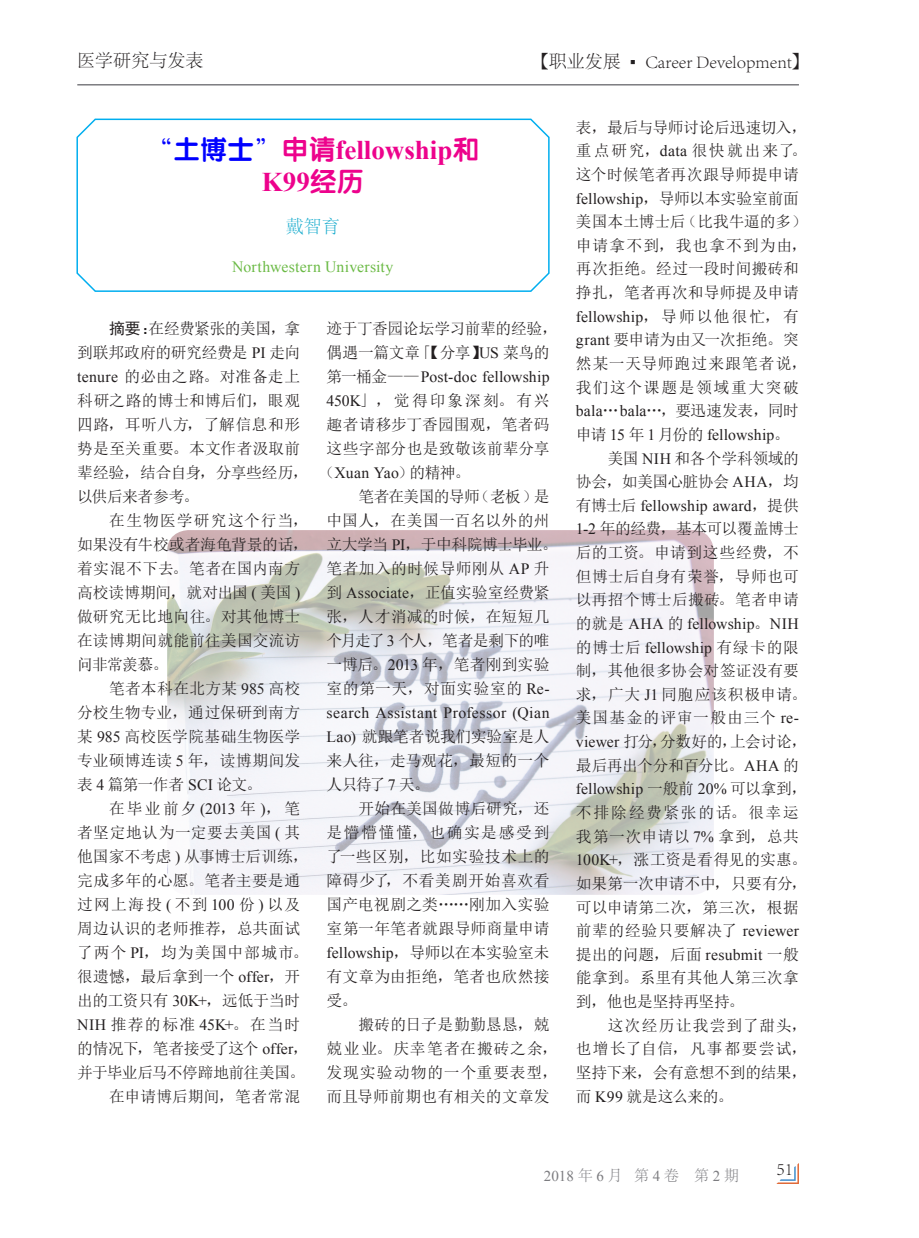
<style>
.page{position:relative;width:919px;height:1238px;background:#fff}
.page>*{position:absolute;margin:0;border:0;box-sizing:border-box;transform-origin:0 0}
.ArticleTitle{font:700 27px/32.4px "Times New Roman";color:#ed028c;text-align:center}
.CenterFooter2{font:300 18px "Adobe Song Std";color:#231f20}
.Author{font:300 18px "Adobe Song Std";color:#16abcd}
.Para{font:15.75px/24px "N Sim Sun";letter-spacing:.01em;color:#231f20}
.Para-2{font:15.75px/24px "N Sim Sun";letter-spacing:.03em;color:#231f20}
.Para-3{font:15.75px "Times New Roman";letter-spacing:.01em;color:#231f20}
.Affiliation{font:15.75px "Times New Roman";letter-spacing:.015em;color:#6bba45}
.Para-4{font:15.75px "N Sim Sun";letter-spacing:-.015em;color:#231f20}
.Para-5{font:15.75px "N Sim Sun";letter-spacing:-.02em;color:#231f20}
.Para-6{font:15.75px "N Sim Sun";letter-spacing:.13em;color:#231f20}
.t1{font:15px "Times New Roman";color:#7c7c80}
.s1{font-family:"Adobe Fangsong Std";font-weight:400}
.s2{font-family:"Arial Narrow";font-weight:700}
.s3{font-family:"FZY4 JW GB1 0";font-weight:400;color:#00f}
.s4{font-family:"FZY4 JW GB1 0";font-weight:400}
.s5{font-family:"Sim Hei"}
.s6{font-family:"Times New Roman"}
.s7{font-family:"N Sim Sun"}
.s8{font-family:"Adobe Song Std";font-weight:300}
</style>
<div class="page">
<hr style="left:77px;top:84px;width:721px;height:1px;background:#7c7c80">
<svg style="left:777px;top:1164px;width:21px;height:19px"></svg>
<img style="left:167px;top:530px;width:546px;height:364px">
<svg style="left:76px;top:118px;width:474px;height:174px"></svg>
<p class="CenterFooter2" style="left:77px;top:51px;width:127px">医学研究与发表</p>
<p class="CenterFooter2" style="left:531px;top:51px;width:280px"><span class="s1">【</span>职业发展 <span class="s2">▪</span> Career Development<span class="s1">】</span></p>
<p class="ArticleTitle" style="left:146px;top:133px;width:335px"><span class="s3">“土博士”</span><span class="s4">申请</span>fellowship<span class="s4">和<br></span>K99<span class="s4">经历</span></p>
<p class="Author" style="left:286px;top:217px;width:55px">戴智育</p>
<p class="Affiliation" style="left:232px;top:256px;width:163px">Northwestern University</p>
<p class="Para" style="left:77px;top:316px;width:232px;text-indent:32px"><span class="s5">摘要：</span>在经费紧张的美国，拿到联邦政府的研究经费是 <span class="s6">PI</span> 走向<span class="s6">tenure</span> 的必由之路。对准备走上科研之路的博士和博后们，眼观四路，耳听八方，了解信息和形势是至关重要。本文作者汲取前辈经验，结合自身，分享些经历，以供后来者参考。</p>
<p class="Para" style="left:77px;top:508px;width:232px;text-indent:32px">在生物医学研究这个行当，如果没有牛校或者海龟背景的话，着实混不下去。笔者在国内南方高校读博期间，就对出国 <span class="s6">(</span> 美国 <span class="s6">)</span>做研究无比地向往。对其他博士在读博期间就能前往美国交流访问非常羡慕。</p>
<p class="Para" style="left:77px;top:676px;width:224px;text-align:justify;text-indent:32px">笔者本科在北方某 <span class="s6">985</span> 高校分校生物专业，通过保研到南方某 <span class="s6">985</span> 高校医学院基础生物医学专业硕博连读 <span class="s6">5</span> 年，读博期间发表 <span class="s6">4</span> 篇第一作者 <span class="s6">SCI</span> 论文。</p>
<p class="Para" style="left:77px;top:796px;width:232px;text-indent:32px">在毕业前夕<span class="s6">(2013</span> 年 <span class="s6">)</span>，笔者坚定地认为一定要去美国 <span class="s6">(</span> 其他国家不考虑 <span class="s6">)</span> 从事博士后训练，完成多年的心愿。笔者主要是通过网上海投 <span class="s6">(</span>不到 <span class="s6">100</span> 份 <span class="s6">)</span> 以及周边认识的老师推荐，总共面试了两个 <span class="s6">PI</span>，均为美国中部城市。很遗憾，最后拿到一个 <span class="s6">offer</span>，开出的工资只有 <span class="s6">30K+</span>，远低于当时<br><span class="s6">NIH</span> 推荐的标准 <span class="s6">45K+</span>。在当时的情况下，笔者接受了这个 <span class="s6">offer</span>，并于毕业后马不停蹄地前往美国。</p>
<p class="Para" style="left:109px;top:1084px;width:193px">在申请博后期间，笔者常混</p>
<p class="Para-5" style="left:326px;top:320px;width:232px">迹于丁香园论坛学习前辈的经验，</p>
<p class="Para-4" style="left:326px;top:344px;width:224px">偶遇一篇文章「【分享】<span class="s6">US</span> 菜鸟的</p>
<p class="Para-3" style="left:326px;top:365px;width:224px"><span class="s7">第一桶金——</span>Post-doc fellowship</p>
<p class="Para-6" style="left:326px;top:392px;width:224px"><span class="s6">450K</span>」，觉得印象深刻。有兴</p>
<p class="Para" style="left:326px;top:412px;width:224px">趣者请移步丁香园围观，笔者码</p>
<p class="Para" style="left:326px;top:436px;width:224px">这些字部分也是致敬该前辈分享</p>
<p class="Para-3" style="left:318px;top:461px;width:153px"><span class="s7">（</span>Xuan Yao<span class="s7">）的精神。</span></p>
<p class="Para" style="left:326px;top:484px;width:232px;text-indent:32px">笔者在美国的导师（老板）是中国人，在美国一百名以外的州立大学当 <span class="s6">PI</span>，于中科院博士毕业。笔者加入的时候导师刚从 <span class="s6">AP</span> 升到 <span class="s6">Associate</span>，正值实验室经费紧张，人才消减的时候，在短短几个月走了 <span class="s6">3</span> 个人，笔者是剩下的唯一博后。<span class="s6">2013</span> 年，笔者刚到实验室的第一天，对面实验室的 <span class="s6">Re&shy;search Assistant Professor (Qian<br>Lao)</span> 就跟笔者说我们实验室是人来人往，走马观花，最短的一个人只待了 <span class="s6">7</span> 天。</p>
<p class="Para" style="left:326px;top:796px;width:224px;text-align:justify;text-indent:32px">开始在美国做博后研究，还是懵懵懂懂，也确实是感受到了一些区别，比如实验技术上的障碍少了，不看美剧开始喜欢看国产电视剧之类……刚加入实验室第一年笔者就跟导师商量申请<span class="s6">fellowship</span>，导师以在本实验室未有文章为由拒绝，笔者也欣然接受。</p>
<p class="Para-2" style="left:326px;top:1012px;width:232px;text-indent:32px">搬砖的日子是勤勤恳恳，兢兢业业。庆幸笔者在搬砖之余，发现实验动物的一个重要表型，而且导师前期也有相关的文章发</p>
<p class="Para" style="left:576px;top:115px;width:232px;line-height:23.5px">表，最后与导师讨论后迅速切入，重点研究，<span class="s6">data</span> 很快就出来了。这个时候笔者再次跟导师提申请<span class="s6">fellowship</span>，导师以本实验室前面美国本土博士后（比我牛逼的多）申请拿不到，我也拿不到为由，再次拒绝。经过一段时间搬砖和挣扎，笔者再次和导师提及申请<span class="s6">fellowship</span>，导师以他很忙，有<span class="s6">grant</span> 要申请为由又一次拒绝。突然某一天导师跑过来跟笔者说，我们这个课题是领域重大突破<span class="s6">bala</span>…<span class="s6">bala</span>…，要迅速发表，同时申请 <span class="s6">15</span> 年 <span class="s6">1</span> 月份的 <span class="s6">fellowship</span>。</p>
<p class="Para" style="left:576px;top:446px;width:232px;line-height:23.5px;text-indent:32px">美国 <span class="s6">NIH</span> 和各个学科领域的协会，如美国心脏协会 <span class="s6">AHA</span>，均有博士后 <span class="s6">fellowship award</span>，提供<br><span class="s6">1-2</span> 年的经费，基本可以覆盖博士后的工资。申请到这些经费，不但博士后自身有荣誉，导师也可以再招个博士后搬砖。笔者申请的就是 <span class="s6">AHA</span> 的 <span class="s6">fellowship</span>。<span class="s6">NIH</span>的博士后 <span class="s6">fellowship</span> 有绿卡的限制，其他很多协会对签证没有要求，广大 <span class="s6">J1</span> 同胞应该积极申请。美国基金的评审一般由三个 <span class="s6">re&shy;viewer</span> 打分，分数好的，上会讨论，最后再出个分和百分比。<span class="s6">AHA</span> 的<span class="s6">fellowship</span> 一般前 <span class="s6">20%</span> 可以拿到，不排除经费紧张的话。很幸运我第一次申请以 <span class="s6">7%</span> 拿到，总共<br><span class="s6">100K+</span>，涨工资是看得见的实惠。如果第一次申请不中，只要有分，可以申请第二次，第三次，根据前辈的经验只要解决了 <span class="s6">reviewer</span>提出的问题，后面 <span class="s6">resubmit</span> 一般能拿到。系里有其他人第三次拿到，他也是坚持再坚持。</p>
<p class="Para" style="left:576px;top:1013px;width:232px;text-align:justify;text-indent:32px">这次经历让我尝到了甜头，也增长了自信，凡事都要尝试，坚持下来，会有意想不到的结果，而 <span class="s6">K99</span> 就是这么来的。</p>
<p class="t1" style="left:544px;top:1165px;width:196px">2018<span class="s8">年</span>6<span class="s8">月 第</span>4<span class="s8">卷 第</span>2<span class="s8">期</span></p>
<p class="CenterFooter2" style="left:776px;top:1158px;width:18px">51</p>
</div>
